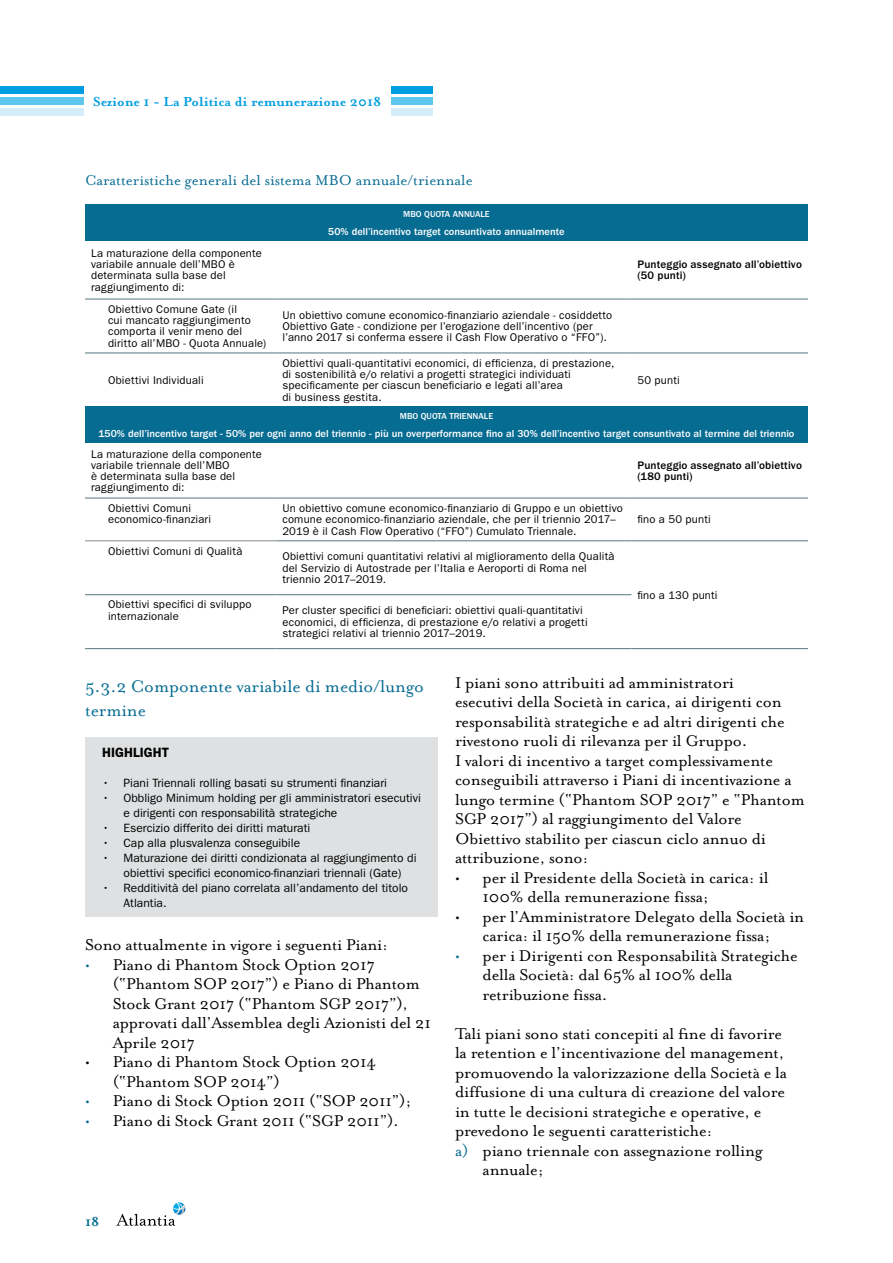
<style>
.page{position:relative;width:893px;height:1263px;background:#fff}
.page>*{position:absolute;margin:0;border:0;box-sizing:border-box;transform-origin:0 0}
.t1{font:19.5px/24px "Mrs Eaves Roman";letter-spacing:-.005em;color:#076c92}
.t2{font:18px/19.5px "Mrs Eaves Roman";letter-spacing:-.01em;color:#000}
.t3{font:16.5px "Mrs Eaves Roman";color:#076c92}
.t4{font:700 15px "Mrs Eaves";color:#009ee0}
.t5{font:700 15px "Mrs Eaves";color:#076c92}
.t6{font:600 13.5px "ITC Franklin Gothic Std";color:#000}
.t7{font:12px/15px "ITC Franklin Gothic Std";color:#000}
.t8{font:11.25px/11.2px "ITC Franklin Gothic Std";letter-spacing:.015em;color:#000}
.t9{font:500 11.25px/11.2px "ITC Franklin Gothic Std";letter-spacing:.01em;color:#000}
.t10{font:500 10.5px "ITC Franklin Gothic Std";color:#fff}
.t11{font:500 9px "ITC Franklin Gothic Std";color:#fff}
.s1{color:#076c92}
</style>
<div class="page">
<svg style="left:116px;top:1202px;width:69px;height:24px"></svg>
<div style="left:0;top:86px;width:433px;height:8px;background:#009ee0"></div>
<div style="left:0;top:97px;width:433px;height:8px;background:#5ec5ed"></div>
<div style="left:0;top:109px;width:433px;height:7px;background:#d5edfa"></div>
<div style="left:84px;top:85px;width:306px;height:31px;background:#fff"></div>
<div style="left:85px;top:204px;width:723px;height:37px;background:#076c92"></div>
<hr style="left:85px;top:299px;width:191px;height:1px;background:#56767f">
<hr style="left:276px;top:299px;width:355px;height:1px;background:#56767f">
<hr style="left:631px;top:299px;width:177px;height:1px;background:#56767f">
<hr style="left:85px;top:353px;width:191px;height:1px;background:#56767f">
<hr style="left:276px;top:353px;width:355px;height:1px;background:#56767f">
<hr style="left:631px;top:353px;width:177px;height:1px;background:#56767f">
<div style="left:85px;top:407px;width:723px;height:36px;background:#076c92"></div>
<hr style="left:85px;top:540px;width:191px;height:1px;background:#87888a">
<hr style="left:85px;top:498px;width:191px;height:1px;background:#56767f">
<hr style="left:276px;top:498px;width:355px;height:1px;background:#56767f">
<hr style="left:631px;top:498px;width:177px;height:1px;background:#56767f">
<hr style="left:276px;top:540px;width:355px;height:1px;background:#56767f">
<hr style="left:631px;top:540px;width:177px;height:1px;background:#56767f">
<hr style="left:85px;top:594px;width:191px;height:1px;background:#56767f">
<hr style="left:276px;top:594px;width:355px;height:1px;background:#56767f">
<hr style="left:85px;top:648px;width:191px;height:1px;background:#56767f">
<hr style="left:276px;top:648px;width:355px;height:1px;background:#56767f">
<hr style="left:631px;top:648px;width:177px;height:1px;background:#56767f">
<div style="left:85px;top:737px;width:353px;height:179px;background:#dee0e2"></div>
<h3 class="t4" style="left:93px;top:93px;width:289px">Sezione 1 - La Politica di remunerazione 2018</h3>
<h3 class="t3" style="left:85px;top:171px;width:389px">Caratteristiche generali del sistema MBO annuale/triennale</h3>
<p class="t11" style="left:403px;top:209px;width:88px">MBO QUOTA ANNUALE</p>
<p class="t10" style="left:328px;top:225px;width:238px">50% dell’incentivo target consuntivato annualmente</p>
<p class="t8" style="left:91px;top:247px;width:172px">La maturazione della componente variabile annuale dell’MBO è determinata sulla base del raggiungimento di:</p>
<p class="t9" style="left:637px;top:259px;width:166px">Punteggio assegnato all’obiettivo (50 punti)</p>
<p class="t8" style="left:108px;top:304px;width:160px">Obiettivo Comune Gate (il<br>cui mancato raggiungimento comporta il venir meno del diritto all’MBO - Quota Annuale)</p>
<p class="t8" style="left:282px;top:309px;width:331px">Un obiettivo comune economico-finanziario aziendale - cosiddetto<br>Obiettivo Gate - condizione per l’erogazione dell’incentivo (per l’anno 2017 si conferma essere il Cash Flow Operativo o “FFO”).</p>
<p class="t8" style="left:108px;top:374px;width:97px">Obiettivi Individuali</p>
<p class="t8" style="left:282px;top:357px;width:333px">Obiettivi quali-quantitativi economici, di efficienza, di prestazione, di sostenibilità e/o relativi a progetti strategici individuati specificamente per ciascun beneficiario e legati all’area<br>di business gestita.</p>
<p class="t8" style="left:637px;top:374px;width:44px">50 punti</p>
<p class="t11" style="left:400px;top:411px;width:95px">MBO QUOTA TRIENNALE</p>
<p class="t10" style="left:98px;top:428px;width:698px">150% dell’incentivo target - 50% per ogni anno del triennio - più un overperformance fino al 30% dell’incentivo target consuntivato al termine del triennio</p>
<p class="t8" style="left:91px;top:448px;width:172px">La maturazione della componente variabile triennale dell’MBO<br>è determinata sulla base del raggiungimento di:</p>
<p class="t9" style="left:637px;top:459px;width:166px">Punteggio assegnato all’obiettivo (180 punti)</p>
<p class="t8" style="left:108px;top:502px;width:105px">Obiettivi Comuni economico-finanziari</p>
<p class="t8" style="left:282px;top:503px;width:342px">Un obiettivo comune economico-finanziario di Gruppo e un obiettivo comune economico-finanziario aziendale, che per il triennio 2017–<br>2019 è il Cash Flow Operativo (“FFO”) Cumulato Triennale.</p>
<p class="t8" style="left:637px;top:514px;width:75px">fino a 50 punti</p>
<p class="t8" style="left:108px;top:545px;width:136px">Obiettivi Comuni di Qualità</p>
<p class="t8" style="left:282px;top:551px;width:334px">Obiettivi comuni quantitativi relativi al miglioramento della Qualità del Servizio di Autostrade per l’Italia e Aeroporti di Roma nel triennio 2017–2019.</p>
<p class="t8" style="left:108px;top:599px;width:145px">Obiettivi specifici di sviluppo internazionale</p>
<p class="t8" style="left:282px;top:605px;width:307px">Per cluster specifici di beneficiari: obiettivi quali-quantitativi economici, di efficienza, di prestazione e/o relativi a progetti strategici relativi al triennio 2017–2019.</p>
<p class="t8" style="left:637px;top:589px;width:82px">fino a 130 punti</p>
<h1 class="t1" style="left:85px;top:675px;width:341px">5.3.2 Componente variabile di medio/lungo termine</h1>
<p class="t6" style="left:102px;top:745px;width:68px">HIGHLIGHT</p>
<p class="t7" style="left:102px;top:776px;width:286px">• Piani Triennali rolling basati su strumenti finanziari</p>
<p class="t7" style="left:124px;top:791px;width:299px;text-indent:-21px">• Obbligo Minimum holding per gli amministratori esecutivi e dirigenti con responsabilità strategiche</p>
<p class="t7" style="left:102px;top:821px;width:210px">• Esercizio differito dei diritti maturati</p>
<p class="t7" style="left:102px;top:836px;width:199px">• Cap alla plusvalenza conseguibile</p>
<p class="t7" style="left:102px;top:851px;width:316px;text-align:center">• Maturazione dei diritti condizionata al raggiungimento di obiettivi specifici economico-finanziari triennali (Gate)</p>
<p class="t7" style="left:124px;top:881px;width:286px;text-indent:-21px">• Redditività del piano correlata all’andamento del titolo<br>Atlantia.</p>
<h2 class="t2" style="left:85px;top:935px;width:305px">Sono attualmente in vigore i seguenti Piani:</h2>
<h2 class="t2" style="left:113px;top:955px;width:320px;text-indent:-28px"><span class="s1">•</span> Piano di Phantom Stock Option 2017 (“Phantom SOP 2017”) e Piano di Phantom Stock Grant 2017 (“Phantom SGP 2017”), approvati dall’Assemblea degli Azionisti del 21<br>Aprile 2017</h2>
<h2 class="t2" style="left:113px;top:1052px;width:265px;text-indent:-28px">• Piano di Phantom Stock Option 2014 (“Phantom SOP 2014”)</h2>
<h2 class="t2" style="left:85px;top:1091px;width:328px"><span class="s1">•</span> Piano di Stock Option 2011 (“SOP 2011”);</h2>
<h2 class="t2" style="left:85px;top:1111px;width:315px"><span class="s1">•</span> Piano di Stock Grant 2011 (“SGP 2011”).</h2>
<h3 class="t5" style="left:85px;top:1212px;width:16px">18</h3>
<p class="t2" style="left:455px;top:673px;width:351px">I piani sono attribuiti ad amministratori<br>esecutivi della Società in carica, ai dirigenti con responsabilità strategiche e ad altri dirigenti che rivestono ruoli di rilevanza per il Gruppo.<br>I valori di incentivo a target complessivamente conseguibili attraverso i Piani di incentivazione a lungo termine (“Phantom SOP 2017” e “Phantom SGP 2017”) al raggiungimento del Valore Obiettivo stabilito per ciascun ciclo annuo di attribuzione, sono:</p>
<h2 class="t2" style="left:483px;top:868px;width:287px;text-indent:-28px">• per il Presidente della Società in carica: il<br>100% della remunerazione fissa;</h2>
<h2 class="t2" style="left:455px;top:907px;width:351px;text-align:center">• per l’Amministratore Delegato della Società in carica: il 150% della remunerazione fissa;</h2>
<h2 class="t2" style="left:483px;top:946px;width:316px;text-indent:-28px"><span class="s1">•</span> per i Dirigenti con Responsabilità Strategiche della Società: dal 65% al 100% della retribuzione fissa.</h2>
<h2 class="t2" style="left:455px;top:1024px;width:329px">Tali piani sono stati concepiti al fine di favorire</h2>
<h2 class="t2" style="left:455px;top:1043px;width:331px">la retention e l’incentivazione del management,</h2>
<h2 class="t2" style="left:455px;top:1063px;width:334px">promuovendo la valorizzazione della Società e la</h2>
<h2 class="t2" style="left:455px;top:1082px;width:332px">diffusione di una cultura di creazione del valore</h2>
<h2 class="t2" style="left:455px;top:1102px;width:308px">in tutte le decisioni strategiche e operative, e</h2>
<h2 class="t2" style="left:455px;top:1121px;width:259px">prevedono le seguenti caratteristiche:</h2>
<h2 class="t2" style="left:455px;top:1141px;width:309px"><span class="s1">a)</span> piano triennale con assegnazione rolling</h2>
<h2 class="t2" style="left:483px;top:1160px;width:63px">annuale;</h2>
</div>
